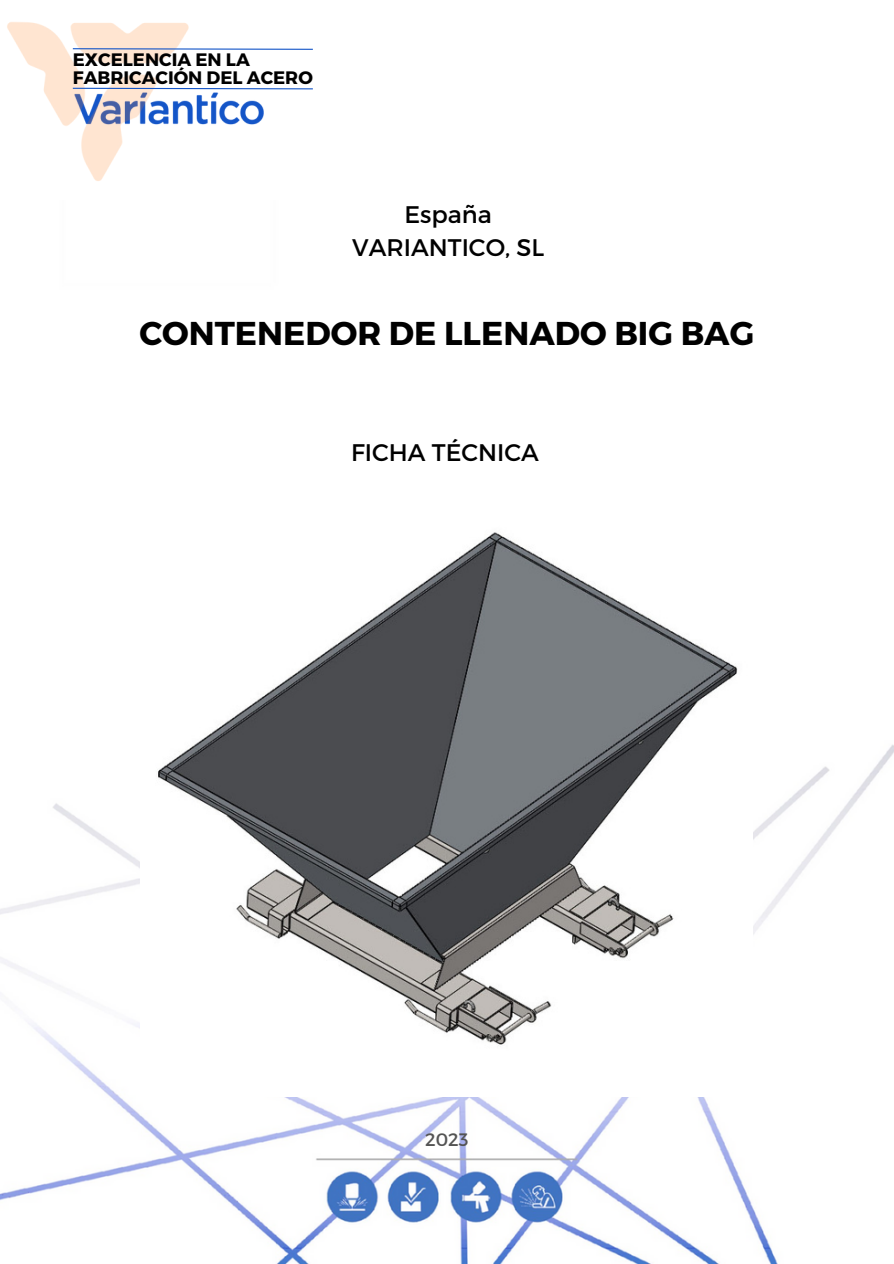
<style>
.page{position:relative;width:894px;height:1264px;background:#fff}
.page>*{position:absolute;margin:0;border:0;box-sizing:border-box;transform-origin:0 0}
.t1{font:700 33px "Montserrat";color:#000}
.t2{font:24px/32.7px "Montserrat";color:#000;text-align:center}
.t3{font:700 18px/18px "Montserrat";color:#000}
.t4{font:18px "Montserrat";color:#545454}
</style>
<div class="page">
<img style="left:0;top:744px;width:893px;height:519px">
<img style="left:192px;top:92px;width:72px;height:33px">
<img style="left:7px;top:22px;width:185px;height:159px">
<svg style="left:72px;top:48px;width:241px;height:2px"></svg>
<svg style="left:72px;top:87px;width:241px;height:3px"></svg>
<img style="left:140px;top:532px;width:612px;height:564px">
<p class="t3" style="left:73px;top:50px;width:241px">EXCELENCIA EN LA<br>FABRICACIÓN DEL ACERO</p>
<h1 class="t2" style="left:352px;top:197px;width:193px">España<br>VARIANTICO, SL</h1>
<h2 class="t1" style="left:139px;top:311px;width:616px">CONTENEDOR DE LLENADO BIG BAG</h2>
<p class="t2" style="left:351px;top:435px;width:189px">FICHA TÉCNICA</p>
<h3 class="t4" style="left:425px;top:1128px;width:45px">2023</h3>
</div>
